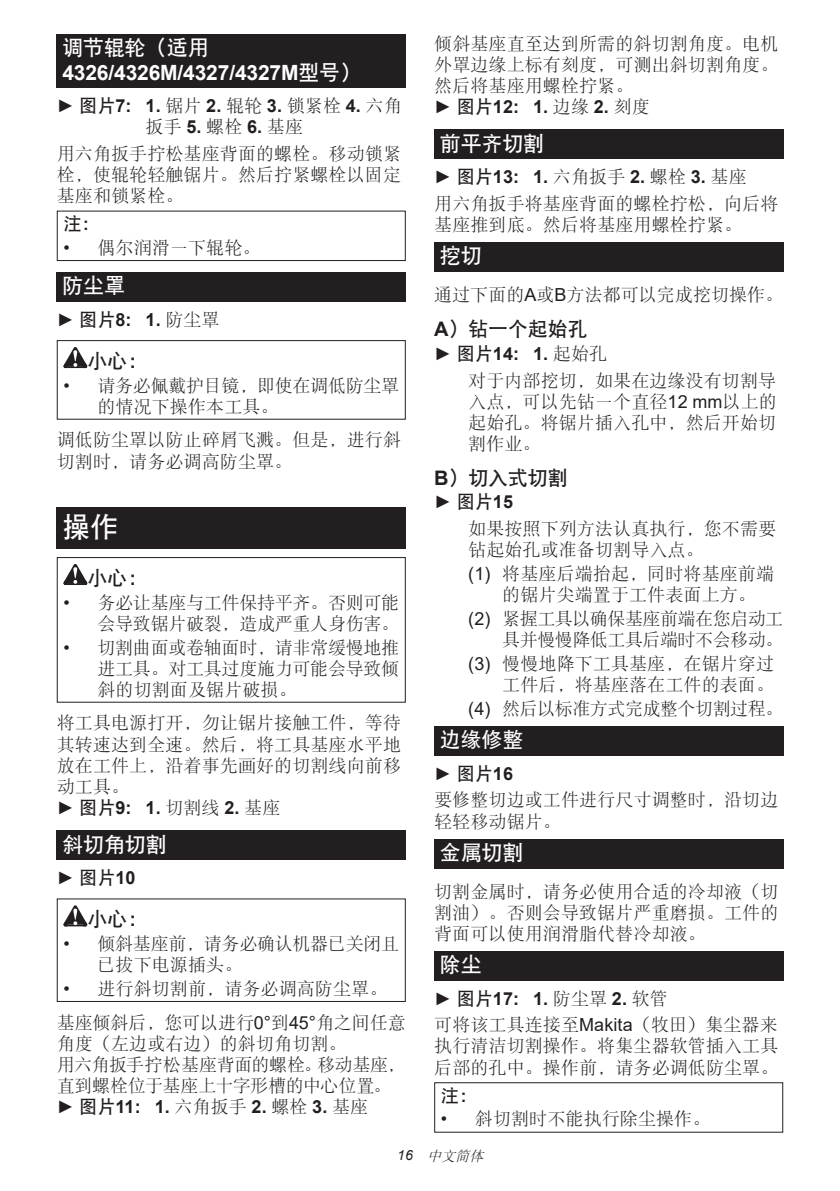
<style>
.page{position:relative;width:840px;height:1191px;background:#fff}
.page>*{position:absolute;margin:0;border:0;box-sizing:border-box;transform-origin:0 0}
.t1{font:28px "DFP Hei W7";color:#fff}
.t2{font:21px "DFP Hei W7";letter-spacing:-.01em;color:#fff}
.t3{font:700 21px "Arial";letter-spacing:-.01em;color:#fff}
.t4{font:20px "DFP Hei W7";letter-spacing:-.01em;color:#231f20}
.t5{font:18px/21px "DFP Song W3";letter-spacing:.005em;color:#231f20}
.t6{font:700 18px "Arial";letter-spacing:.005em;color:#231f20}
.t7{font:18px/21px "DFP Song W3";letter-spacing:-.015em;color:#231f20}
.t8{font:18px/21px "DFP Song W3";letter-spacing:-.025em;color:#231f20;text-align:right}
.t9{font:18px "DFP Hei W7";color:#231f20}
.t10{font:italic 14px "DFP Song W3";color:#231f20}
.s1{font-family:"DFP Hei W7";font-weight:400}
.s2{font-weight:400}
.s3{font-family:"DFP Song W3";font-weight:400}
.s4{font-family:"Arial";font-weight:700}
.s5{font-family:"Arial"}
</style>
<div class="page">
<div style="left:57px;top:34px;width:348px;height:54px;background:#231f20"></div>
<div style="left:57px;top:211px;width:348px;height:50px;border:1px solid #231f20"></div>
<div style="left:57px;top:272px;width:348px;height:30px;background:#231f20"></div>
<svg style="left:63px;top:347px;width:24px;height:21px"></svg>
<div style="left:57px;top:340px;width:348px;height:80px;border:1px solid #231f20"></div>
<div style="left:57px;top:507px;width:348px;height:41px;background:#231f20"></div>
<svg style="left:63px;top:564px;width:24px;height:21px"></svg>
<div style="left:57px;top:557px;width:348px;height:145px;border:1px solid #231f20"></div>
<div style="left:57px;top:830px;width:348px;height:30px;background:#231f20"></div>
<svg style="left:63px;top:905px;width:24px;height:21px"></svg>
<div style="left:57px;top:898px;width:348px;height:104px;border:1px solid #231f20"></div>
<div style="left:434px;top:130px;width:348px;height:29px;background:#231f20"></div>
<div style="left:434px;top:242px;width:348px;height:30px;background:#231f20"></div>
<div style="left:434px;top:726px;width:348px;height:30px;background:#231f20"></div>
<div style="left:434px;top:839px;width:348px;height:29px;background:#231f20"></div>
<div style="left:434px;top:951px;width:348px;height:29px;background:#231f20"></div>
<div style="left:434px;top:1082px;width:348px;height:50px;border:1px solid #231f20"></div>
<p class="t2" style="left:62px;top:37px;width:147px">调节辊轮（适用</p>
<p class="t3" style="left:62px;top:57px;width:300px">4326/4326M/4327/4327M<span class="s1">型号）</span></p>
<p class="t6" style="left:57px;top:93px;width:346px"><span class="s2">►</span> <span class="s1">图片</span>7: 1. <span class="s3">锯片</span> 2. <span class="s3">辊轮</span> 3. <span class="s3">锁紧栓</span> 4. <span class="s3">六角</span></p>
<p class="t5" style="left:57px;top:113px;width:345px;line-height:26.8px;text-align:center">扳手 <span class="s4">5.</span> 螺栓 <span class="s4">6.</span> 基座<br>用六角扳手拧松基座背面的螺栓。移动锁紧</p>
<p class="t5" style="left:57px;top:164px;width:345px">栓，使辊轮轻触锯片。然后拧紧螺栓以固定基座和锁紧栓。</p>
<p class="t9" style="left:63px;top:214px;width:38px">注：</p>
<p class="t5" style="left:63px;top:237px;width:198px"><span class="s5">•</span> 偶尔润滑一下辊轮。</p>
<p class="t2" style="left:62px;top:275px;width:64px">防尘罩</p>
<p class="t6" style="left:57px;top:307px;width:164px"><span class="s2">►</span> <span class="s1">图片</span>8: 1. <span class="s3">防尘罩</span></p>
<p class="t4" style="left:87px;top:351px;width:62px">小心：</p>
<p class="t7" style="left:97px;top:375px;width:303px;text-indent:-34px"><span class="s5">•</span> 请务必佩戴护目镜，即使在调低防尘罩的情况下操作本工具。</p>
<p class="t5" style="left:57px;top:429px;width:345px">调低防尘罩以防止碎屑飞溅。但是，进行斜切割时，请务必调高防尘罩。</p>
<h1 class="t1" style="left:62px;top:513px;width:57px">操作</h1>
<p class="t4" style="left:87px;top:568px;width:62px">小心：</p>
<p class="t7" style="left:63px;top:592px;width:337px;text-align:right"><span class="s5">•</span> 务必让基座与工件保持平齐。否则可能会导致锯片破裂，造成严重人身伤害。</p>
<p class="t5" style="left:97px;top:637px;width:303px;text-align:justify;text-indent:-34px"><span class="s5">•</span> 切割曲面或卷轴面时，请非常缓慢地推进工具。对工具过度施力可能会导致倾斜的切割面及锯片破损。</p>
<p class="t5" style="left:57px;top:712px;width:345px;text-align:justify">将工具电源打开，勿让锯片接触工件，等待其转速达到全速。然后，将工具基座水平地放在工件上，沿着事先画好的切割线向前移动工具。</p>
<p class="t6" style="left:57px;top:794px;width:225px"><span class="s2">►</span> <span class="s1">图片</span>9: 1. <span class="s3">切割线</span> 2. <span class="s3">基座</span></p>
<p class="t2" style="left:62px;top:833px;width:106px">斜切角切割</p>
<p class="t9" style="left:57px;top:868px;width:80px"><span class="s5">►</span> 图片<span class="s4">10</span></p>
<p class="t4" style="left:87px;top:909px;width:62px">小心：</p>
<p class="t7" style="left:97px;top:933px;width:303px;text-indent:-34px"><span class="s5">•</span> 倾斜基座前，请务必确认机器已关闭且已拔下电源插头。</p>
<p class="t5" style="left:57px;top:972px;width:350px;line-height:33.4px;text-indent:7px"><span class="s5">•</span> 进行斜切割前，请务必调高防尘罩。基座倾斜后，您可以进行<span class="s5">0°</span>到<span class="s5">45°</span>角之间任意</p>
<p class="t5" style="left:57px;top:1032px;width:350px">角度（左边或右边）的斜切角切割。<br>用六角扳手拧松基座背面的螺栓。移动基座，直到螺栓位于基座上十字形槽的中心位置。</p>
<p class="t6" style="left:57px;top:1094px;width:313px"><span class="s2">►</span> <span class="s1">图片</span>11: 1. <span class="s3">六角扳手</span> 2. <span class="s3">螺栓</span> 3. <span class="s3">基座</span></p>
<p class="t5" style="left:434px;top:33px;width:345px;text-align:justify">倾斜基座直至达到所需的斜切割角度。电机外罩边缘上标有刻度，可测出斜切割角度。然后将基座用螺栓拧紧。</p>
<p class="t6" style="left:434px;top:94px;width:217px"><span class="s2">►</span> <span class="s1">图片</span>12: 1. <span class="s3">边缘</span> 2. <span class="s3">刻度</span></p>
<p class="t2" style="left:439px;top:133px;width:106px">前平齐切割</p>
<p class="t6" style="left:434px;top:164px;width:314px"><span class="s2">►</span> <span class="s1">图片</span>13: 1. <span class="s3">六角扳手</span> 2. <span class="s3">螺栓</span> 3. <span class="s3">基座</span></p>
<p class="t5" style="left:434px;top:193px;width:345px">用六角扳手将基座背面的螺栓拧松，向后将基座推到底。然后将基座用螺栓拧紧。</p>
<p class="t2" style="left:439px;top:245px;width:43px">挖切</p>
<p class="t5" style="left:434px;top:284px;width:350px">通过下面的<span class="s5">A</span>或<span class="s5">B</span>方法都可以完成挖切操作。</p>
<p class="t4" style="left:434px;top:319px;width:155px"><span class="s4">A</span>）钻一个起始孔</p>
<p class="t6" style="left:434px;top:341px;width:174px"><span class="s2">►</span> <span class="s1">图片</span>14: 1. <span class="s3">起始孔</span></p>
<p class="t5" style="left:468px;top:369px;width:310px;text-align:justify">对于内部挖切，如果在边缘没有切割导入点，可以先钻一个直径<span class="s5">12 mm</span>以上的起始孔。将锯片插入孔中，然后开始切割作业。</p>
<p class="t4" style="left:434px;top:467px;width:135px"><span class="s4">B</span>）切入式切割</p>
<p class="t9" style="left:434px;top:493px;width:80px"><span class="s5">►</span> 图片<span class="s4">15</span></p>
<p class="t5" style="left:468px;top:518px;width:309px">如果按照下列方法认真执行，您不需要钻起始孔或准备切割导入点。</p>
<p class="t5" style="left:502px;top:563px;width:273px;text-indent:-34px"><span class="s5">(1)</span> 将基座后端抬起，同时将基座前端的锯片尖端置于工件表面上方。</p>
<p class="t8" style="left:468px;top:608px;width:316px"><span class="s5">(2)</span> 紧握工具以确保基座前端在您启动工具并慢慢降低工具后端时不会移动。</p>
<p class="t5" style="left:468px;top:653px;width:307px;text-align:right"><span class="s5">(3)</span> 慢慢地降下工具基座，在锯片穿过工件后，将基座落在工件的表面。</p>
<p class="t8" style="left:468px;top:698px;width:316px"><span class="s5">(4)</span> 然后以标准方式完成整个切割过程。</p>
<p class="t2" style="left:439px;top:729px;width:85px">边缘修整</p>
<p class="t9" style="left:434px;top:764px;width:80px"><span class="s5">►</span> 图片<span class="s4">16</span></p>
<p class="t5" style="left:434px;top:789px;width:345px">要修整切边或工件进行尺寸调整时，沿切边轻轻移动锯片。</p>
<p class="t2" style="left:439px;top:841px;width:85px">金属切割</p>
<p class="t5" style="left:434px;top:881px;width:345px;text-align:justify">切割金属时，请务必使用合适的冷却液（切割油）。否则会导致锯片严重磨损。工件的背面可以使用润滑脂代替冷却液。</p>
<p class="t2" style="left:439px;top:954px;width:43px">除尘</p>
<p class="t6" style="left:434px;top:985px;width:235px"><span class="s2">►</span> <span class="s1">图片</span>17: 1. <span class="s3">防尘罩</span> 2. <span class="s3">软管</span></p>
<p class="t5" style="left:434px;top:1014px;width:345px;text-align:justify">可将该工具连接至<span class="s5">Makita</span>（牧田）集尘器来执行清洁切割操作。将集尘器软管插入工具后部的孔中。操作前，请务必调低防尘罩。</p>
<p class="t9" style="left:440px;top:1086px;width:38px">注：</p>
<p class="t5" style="left:440px;top:1108px;width:271px"><span class="s5">•</span> 斜切割时不能执行除尘操作。</p>
<p class="t10" style="left:397px;top:1148px;width:91px"><span class="s5">1 6</span> 中文简体</p>
</div>
